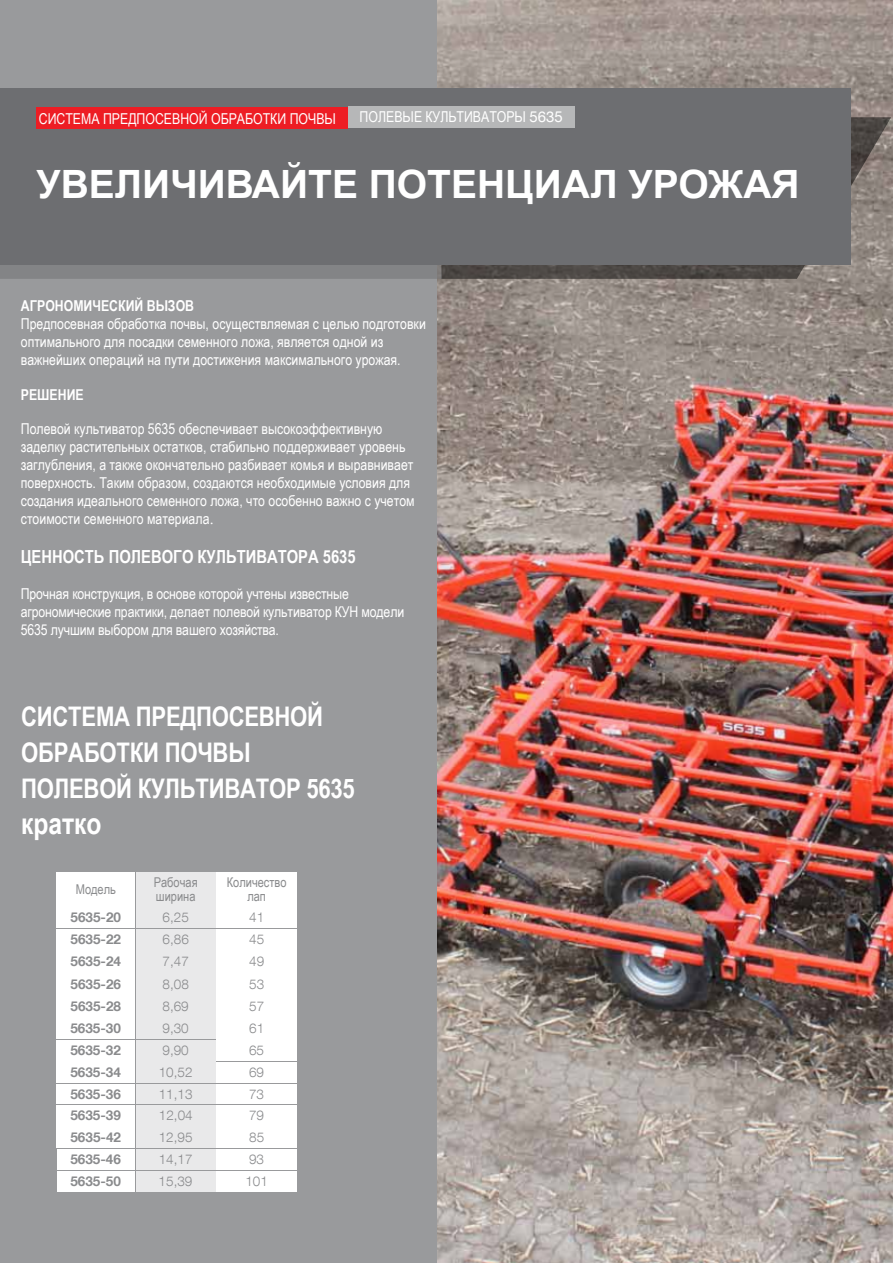
<style>
.page{position:relative;width:893px;height:1263px;background:#fff}
.page>*{position:absolute;margin:0;border:0;box-sizing:border-box;transform-origin:0 0}
.t1{font:700 39px "Arial";color:#fff}
.t2{font:700 30px "Arial Narrow";color:#fff}
.t3{font:700 27px/36px "Arial Narrow";letter-spacing:-.01em;color:#fff}
.t4{font:700 18px "Arial Narrow";color:#fff}
.t5{font:15px/18px "Arial Narrow";color:#fff}
.t6{font:700 15px "Arial Narrow";color:#fff}
.t7{font:700 13.5px/21.9px "Helvetica Neue LT Com";color:#8a8b8d;text-align:justify}
.t8{font:300 13.5px "Helvetica Neue LT Com";color:#8a8b8d}
.t9{font:13.5px/13.5px "Arial Narrow";color:#8a8b8d}
.s1{font-family:"Helvetica Neue LT Com"}
.s2{font-family:"Futura Com"}
</style>
<div class="page">
<img style="left:437px;top:0;width:456px;height:1263px">
<svg style="left:535px;top:117px;width:356px;height:162px;background:#726a65"></svg>
<div style="left:0;top:0;width:437px;height:1263px;background:#999a9c"></div>
<svg style="left:0;top:265px;width:535px;height:14px;background:#79797a"></svg>
<div style="left:0;top:88px;width:850px;height:177px;background:#6d6e71"></div>
<div style="left:348px;top:107px;width:226px;height:21px;background:#b6b7b8"></div>
<div style="left:57px;top:872px;width:78px;height:34px;background:#fff"></div>
<div style="left:136px;top:872px;width:79px;height:34px;background:#e9e9ea"></div>
<div style="left:216px;top:872px;width:81px;height:34px;background:#fff"></div>
<div style="left:57px;top:907px;width:78px;height:21px;background:#fff"></div>
<div style="left:136px;top:907px;width:79px;height:21px;background:#e9e9ea"></div>
<div style="left:216px;top:907px;width:81px;height:21px;background:#fff"></div>
<div style="left:136px;top:929px;width:79px;height:21px;background:#e9e9ea"></div>
<div style="left:216px;top:929px;width:81px;height:21px;background:#fff"></div>
<div style="left:136px;top:951px;width:79px;height:21px;background:#e9e9ea"></div>
<div style="left:216px;top:951px;width:81px;height:21px;background:#fff"></div>
<div style="left:136px;top:973px;width:79px;height:21px;background:#e9e9ea"></div>
<div style="left:216px;top:973px;width:81px;height:21px;background:#fff"></div>
<div style="left:57px;top:929px;width:78px;height:21px;background:#fff"></div>
<div style="left:57px;top:951px;width:78px;height:21px;background:#fff"></div>
<div style="left:57px;top:973px;width:78px;height:21px;background:#fff"></div>
<div style="left:37px;top:107px;width:311px;height:21px;background:#ed1d24"></div>
<div style="left:57px;top:995px;width:78px;height:22px;background:#fff"></div>
<div style="left:136px;top:995px;width:79px;height:22px;background:#e9e9ea"></div>
<div style="left:216px;top:995px;width:81px;height:22px;background:#fff"></div>
<div style="left:136px;top:1017px;width:79px;height:22px;background:#e9e9ea"></div>
<div style="left:216px;top:1017px;width:81px;height:22px;background:#fff"></div>
<div style="left:136px;top:1040px;width:79px;height:21px;background:#e9e9ea"></div>
<div style="left:216px;top:1040px;width:81px;height:21px;background:#fff"></div>
<div style="left:136px;top:1062px;width:79px;height:21px;background:#e9e9ea"></div>
<div style="left:216px;top:1062px;width:81px;height:21px;background:#fff"></div>
<div style="left:57px;top:1017px;width:78px;height:22px;background:#fff"></div>
<div style="left:57px;top:1040px;width:78px;height:21px;background:#fff"></div>
<div style="left:57px;top:1062px;width:78px;height:21px;background:#fff"></div>
<div style="left:136px;top:1084px;width:79px;height:20px;background:#e9e9ea"></div>
<div style="left:216px;top:1084px;width:81px;height:20px;background:#fff"></div>
<div style="left:57px;top:1084px;width:78px;height:20px;background:#fff"></div>
<div style="left:57px;top:1105px;width:78px;height:20px;background:#fff"></div>
<div style="left:136px;top:1105px;width:79px;height:20px;background:#e9e9ea"></div>
<div style="left:216px;top:1105px;width:81px;height:20px;background:#fff"></div>
<div style="left:136px;top:1127px;width:79px;height:21px;background:#e9e9ea"></div>
<div style="left:216px;top:1127px;width:81px;height:21px;background:#fff"></div>
<div style="left:136px;top:1149px;width:79px;height:21px;background:#e9e9ea"></div>
<div style="left:216px;top:1149px;width:81px;height:21px;background:#fff"></div>
<div style="left:136px;top:1171px;width:79px;height:20px;background:#e9e9ea"></div>
<div style="left:216px;top:1171px;width:81px;height:20px;background:#fff"></div>
<div style="left:57px;top:1127px;width:78px;height:21px;background:#fff"></div>
<div style="left:57px;top:1149px;width:78px;height:21px;background:#fff"></div>
<div style="left:57px;top:1171px;width:78px;height:20px;background:#fff"></div>
<p class="t5" style="left:39px;top:109px;width:299px">СИСТЕМА ПРЕДПОСЕВНОЙ ОБРАБОТКИ ПОЧВЫ</p>
<p class="t5" style="left:360px;top:108px;width:205px">ПОЛЕВЫЕ КУЛЬТИВАТОРЫ <span class="s1">5635</span></p>
<h1 class="t1" style="left:36px;top:158px;width:765px">УВЕЛИЧИВАЙТЕ ПОТЕНЦИАЛ УРОЖАЯ</h1>
<p class="t6" style="left:21px;top:295px;width:175px">АГРОНОМИЧЕСКИЙ ВЫЗОВ</p>
<p class="t5" style="left:21px;top:314px;width:407px">Предпосевная обработка почвы, осуществляемая с целью подготовки оптимального для посадки семенного ложа, является одной из важнейших операций на пути достижения максимального урожая.</p>
<p class="t6" style="left:21px;top:383px;width:64px">РЕШЕНИЕ</p>
<p class="t5" style="left:21px;top:419px;width:395px">Полевой культиватор 5635 обеспечивает высокоэффективную заделку растительных остатков, стабильно поддерживает уровень заглубления, а также окончательно разбивает комья и выравнивает поверхность. Таким образом, создаются необходимые условия для создания идеального семенного ложа, что особенно важно с учетом стоимости семенного материала<span class="s2">.</span></p>
<p class="t4" style="left:21px;top:543px;width:336px">ЦЕННОСТЬ ПОЛЕВОГО КУЛЬТИВАТОРА 5635</p>
<p class="t5" style="left:21px;top:584px;width:385px">Прочная конструкция, в основе которой учтены известные агрономические практики, делает полевой культиватор КУН модели<br>5635 лучшим выбором для вашего хозяйства.</p>
<h3 class="t3" style="left:21px;top:697px;width:335px">СИСТЕМА ПРЕДПОСЕВНОЙ<br>ОБРАБОТКИ ПОЧВЫ<br>ПОЛЕВОЙ КУЛЬТИВАТОР 5635</h3>
<h2 class="t2" style="left:21px;top:801px;width:82px">кратко</h2>
<p class="t9" style="left:76px;top:882px;width:42px">Модель</p>
<p class="t9" style="left:154px;top:875px;width:45px">Рабочая ширина</p>
<p class="t9" style="left:227px;top:875px;width:61px;text-align:center">Количество лап</p>
<p class="t7" style="left:71px;top:906px;width:52px">5635-20</p>
<p class="t8" style="left:163px;top:909px;width:28px">6,25</p>
<p class="t8" style="left:249px;top:909px;width:17px">41</p>
<p class="t8" style="left:163px;top:931px;width:28px">6,86</p>
<p class="t8" style="left:249px;top:931px;width:17px">45</p>
<p class="t8" style="left:163px;top:953px;width:28px">7,47</p>
<p class="t8" style="left:249px;top:953px;width:17px">49</p>
<p class="t8" style="left:163px;top:975px;width:28px">8,08</p>
<p class="t8" style="left:249px;top:975px;width:17px">53</p>
<p class="t7" style="left:70px;top:928px;width:52px">5635-22<br>5635-24<br>5635-26</p>
<p class="t7" style="left:71px;top:995px;width:52px">5635-28</p>
<p class="t8" style="left:163px;top:998px;width:28px">8,69</p>
<p class="t8" style="left:249px;top:998px;width:17px">57</p>
<p class="t8" style="left:163px;top:1020px;width:28px">9,30</p>
<p class="t8" style="left:249px;top:1020px;width:17px">61</p>
<p class="t8" style="left:163px;top:1042px;width:28px">9,90</p>
<p class="t8" style="left:249px;top:1042px;width:17px">65</p>
<p class="t8" style="left:159px;top:1064px;width:35px">10,52</p>
<p class="t8" style="left:249px;top:1064px;width:17px">69</p>
<p class="t7" style="left:70px;top:1017px;width:52px">5635-30<br>5635-32<br>5635-34<br>5635-36</p>
<p class="t8" style="left:159px;top:1086px;width:35px">11,13</p>
<p class="t8" style="left:249px;top:1086px;width:17px">73</p>
<p class="t7" style="left:70px;top:1104px;width:52px">5635-39</p>
<p class="t8" style="left:159px;top:1107px;width:35px">12,04</p>
<p class="t8" style="left:249px;top:1107px;width:17px">79</p>
<p class="t8" style="left:159px;top:1129px;width:35px">12,95</p>
<p class="t8" style="left:249px;top:1129px;width:17px">85</p>
<p class="t8" style="left:159px;top:1151px;width:35px">14,17</p>
<p class="t8" style="left:249px;top:1151px;width:17px">93</p>
<p class="t8" style="left:159px;top:1173px;width:35px">15,39</p>
<p class="t8" style="left:245px;top:1173px;width:24px">101</p>
<p class="t7" style="left:70px;top:1126px;width:52px">5635-42<br>5635-46<br>5635-50</p>
</div>
